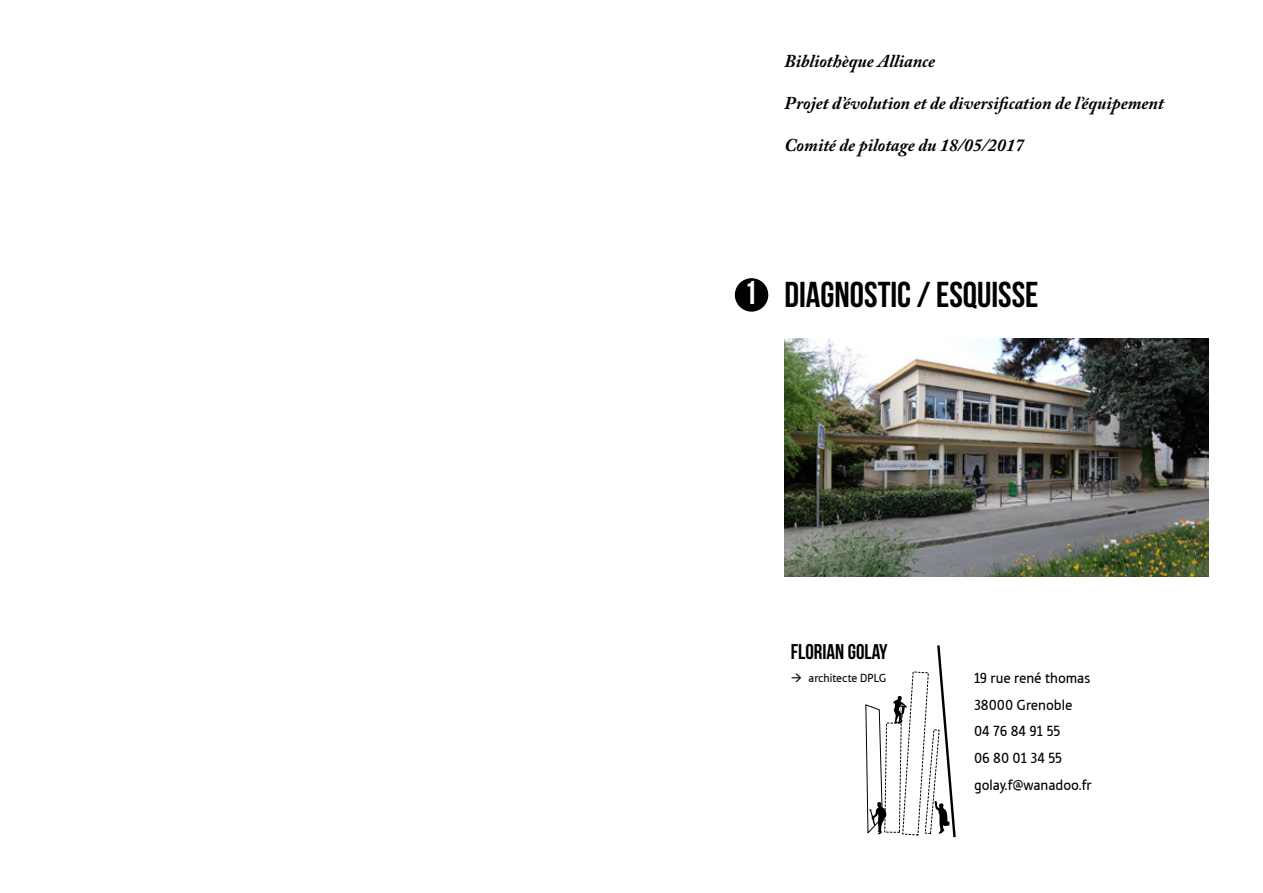
<style>
.page{position:relative;width:1263px;height:893px;background:#fff}
.page>*{position:absolute;margin:0;border:0;box-sizing:border-box;transform-origin:0 0}
.t1{font:700 36px "Bebas Neue";color:#000}
.t2{font:700 21.3px "Bebas Neue";color:#000}
.t3{font:italic 700 18px "Adobe Caslon Pro";color:#000}
.t4{font:15.3px/26.8px "Tabula ITCTT Book";color:#000}
.t5{font:12.15px "Tabula ITCTT Book";color:#000}
.s1{font-size:33px;color:#fff}
</style>
<div class="page">
<div style="left:735px;top:278px;width:33px;height:34px;background:#000;border-radius:50%"></div>
<svg style="left:865px;top:645px;width:91px;height:193px"></svg>
<img style="left:784px;top:338px;width:425px;height:239px">
<p class="t3" style="left:784px;top:50px;width:152px">Bibliothèque Alliance</p>
<p class="t3" style="left:784px;top:92px;width:381px">Projet d’évolution et de diversification de l’équipement</p>
<p class="t3" style="left:784px;top:134px;width:241px">Comité de pilotage du 18/05/2017</p>
<h1 class="t1" style="left:744px;top:275px;width:296px"><span class="s1">1</span> DIAGNOSTIC / ESQUISSE</h1>
<p class="t2" style="left:791px;top:640px;width:98px">FLORIAN GOLAY</p>
<p class="t5" style="left:791px;top:671px;width:97px">→ architecte DPLG</p>
<p class="t4" style="left:974px;top:664px;width:119px">19 rue rené thomas<br>38000 Grenoble<br>04 76 84 91 55<br>06 80 01 34 55 golay.f@wanadoo.fr</p>
</div>
